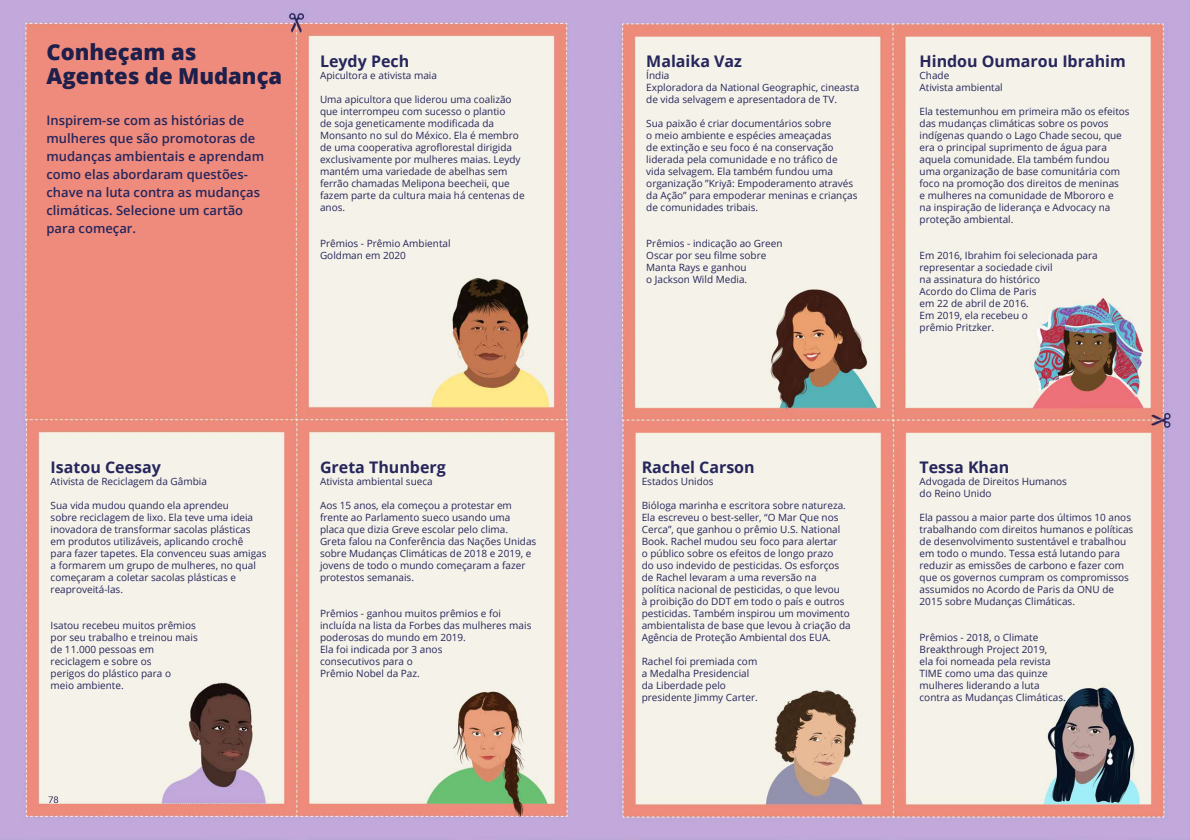
<style>
.page{position:relative;width:1190px;height:840px;background:#fff}
.page>*{position:absolute;margin:0;border:0;box-sizing:border-box;transform-origin:0 0}
.t1{font:800 22px/24px "Open Sans";color:#1e1f4b}
.t2{font:700 16px "Open Sans";color:#26265c}
.t3{font:600 13px/18px "Open Sans";color:#26265c}
.t4{font:10px/12px "Open Sans";color:#26265c}
</style>
<div class="page">
<img style="left:0;top:0;width:1190px;height:840px">
<h1 class="t1" style="left:46px;top:39px;width:237px">Conheçam as<br>Agentes de Mudança</h1>
<h3 class="t3" style="left:46px;top:111px;width:219px">Inspirem-se com as histórias de mulheres que são promotoras de mudanças ambientais e aprendam como elas abordaram questões&shy;chave na luta contra as mudanças climáticas. Selecione um cartão para começar.</h3>
<h2 class="t2" style="left:320px;top:50px;width:91px">Leydy Pech</h2>
<p class="t4" style="left:320px;top:69px;width:119px">Apicultora e ativista maia</p>
<p class="t4" style="left:320px;top:93px;width:206px">Uma apicultora que liderou uma coalizão que interrompeu com sucesso o plantio<br>de soja geneticamente modificada da Monsanto no sul do México. Ela é membro de uma cooperativa agroflorestal dirigida exclusivamente por mulheres maias. Leydy mantém uma variedade de abelhas sem ferrão chamadas Melipona beecheii, que fazem parte da cultura maia há centenas de anos.</p>
<p class="t4" style="left:320px;top:237px;width:132px">Prêmios - Prêmio Ambiental<br>Goldman em 2020</p>
<h2 class="t2" style="left:51px;top:456px;width:112px">Isatou Ceesay</h2>
<p class="t4" style="left:51px;top:475px;width:158px">Ativista de Reciclagem da Gâmbia</p>
<p class="t4" style="left:51px;top:499px;width:217px">Sua vida mudou quando ela aprendeu<br>sobre reciclagem de lixo. Ela teve uma ideia inovadora de transformar sacolas plásticas em produtos utilizáveis, aplicando crochê para fazer tapetes. Ela convenceu suas amigas a formarem um grupo de mulheres, no qual começaram a coletar sacolas plásticas e reaproveitá-las.</p>
<p class="t4" style="left:51px;top:619px;width:149px">Isatou recebeu muitos prêmios por seu trabalho e treinou mais de 11.000 pessoas em reciclagem e sobre os<br>perigos do plástico para o<br>meio ambiente.</p>
<h2 class="t2" style="left:320px;top:456px;width:127px">Greta Thunberg</h2>
<p class="t4" style="left:320px;top:475px;width:114px">Ativista ambiental sueca</p>
<p class="t4" style="left:320px;top:499px;width:218px">Aos 15 anos, ela começou a protestar em frente ao Parlamento sueco usando uma placa que dizia Greve escolar pelo clima.<br>Greta falou na Conferência das Nações Unidas sobre Mudanças Climáticas de 2018 e 2019, e jovens de todo o mundo começaram a fazer protestos semanais.</p>
<p class="t4" style="left:320px;top:607px;width:213px">Prêmios - ganhou muitos prêmios e foi incluída na lista da Forbes das mulheres mais poderosas do mundo em 2019.<br>Ela foi indicada por 3 anos<br>consecutivos para o<br>Prêmio Nobel da Paz.</p>
<h2 class="t2" style="left:646px;top:50px;width:97px">Malaika Vaz</h2>
<p class="t4" style="left:646px;top:69px;width:214px">Índia<br>Exploradora da National Geographic, cineasta de vida selvagem e apresentadora de TV.</p>
<p class="t4" style="left:646px;top:117px;width:213px">Sua paixão é criar documentários sobre<br>o meio ambiente e espécies ameaçadas<br>de extinção e seu foco é na conservação liderada pela comunidade e no tráfico de vida selvagem. Ela também fundou uma organização ”Kriyā: Empoderamento através da Ação” para empoderar meninas e crianças de comunidades tribais.</p>
<p class="t4" style="left:646px;top:237px;width:138px">Prêmios - indicação ao Green<br>Oscar por seu filme sobre<br>Manta Rays e ganhou<br>o Jackson Wild Media.</p>
<h2 class="t2" style="left:642px;top:456px;width:114px">Rachel Carson</h2>
<p class="t4" style="left:642px;top:475px;width:73px">Estados Unidos</p>
<p class="t4" style="left:642px;top:499px;width:211px">Bióloga marinha e escritora sobre natureza.<br>Ela escreveu o best-seller, “O Mar Que nos Cerca”, que ganhou o prêmio U.S. National Book. Rachel mudou seu foco para alertar<br>o público sobre os efeitos de longo prazo<br>do uso indevido de pesticidas. Os esforços de Rachel levaram a uma reversão na política nacional de pesticidas, o que levou<br>à proibição do DDT em todo o país e outros pesticidas. Também inspirou um movimento ambientalista de base que levou à criação da Agência de Proteção Ambiental dos EUA.</p>
<p class="t4" style="left:642px;top:655px;width:118px">Rachel foi premiada com a Medalha Presidencial da Liberdade pelo presidente Jimmy Carter.</p>
<h2 class="t2" style="left:920px;top:50px;width:208px">Hindou Oumarou Ibrahim</h2>
<p class="t4" style="left:920px;top:69px;width:85px">Chade<br>Ativista ambiental</p>
<p class="t4" style="left:920px;top:105px;width:212px">Ela testemunhou em primeira mão os efeitos das mudanças climáticas sobre os povos indígenas quando o Lago Chade secou, que era o principal suprimento de água para aquela comunidade. Ela também fundou uma organização de base comunitária com foco na promoção dos direitos de meninas<br>e mulheres na comunidade de Mbororo e<br>na inspiração de liderança e Advocacy na proteção ambiental.</p>
<p class="t4" style="left:920px;top:249px;width:180px">Em 2016, Ibrahim foi selecionada para representar a sociedade civil<br>na assinatura do histórico<br>Acordo do Clima de Paris<br>em 22 de abril de 2016.<br>Em 2019, ela recebeu o<br>prêmio Pritzker.</p>
<h2 class="t2" style="left:920px;top:456px;width:91px">Tessa Khan</h2>
<p class="t4" style="left:920px;top:475px;width:149px">Advogada de Direitos Humanos do Reino Unido</p>
<p class="t4" style="left:920px;top:511px;width:215px">Ela passou a maior parte dos últimos 10 anos trabalhando com direitos humanos e políticas de desenvolvimento sustentável e trabalhou em todo o mundo. Tessa está lutando para reduzir as emissões de carbono e fazer com que os governos cumpram os compromissos assumidos no Acordo de Paris da ONU de 2015 sobre Mudanças Climáticas.</p>
<p class="t4" style="left:920px;top:631px;width:148px">Prêmios - 2018, o Climate<br>Breakthrough Project 2019,<br>ela foi nomeada pela revista<br>TIME como uma das quinze mulheres liderando a luta contra as Mudanças Climáticas.</p>
</div>
